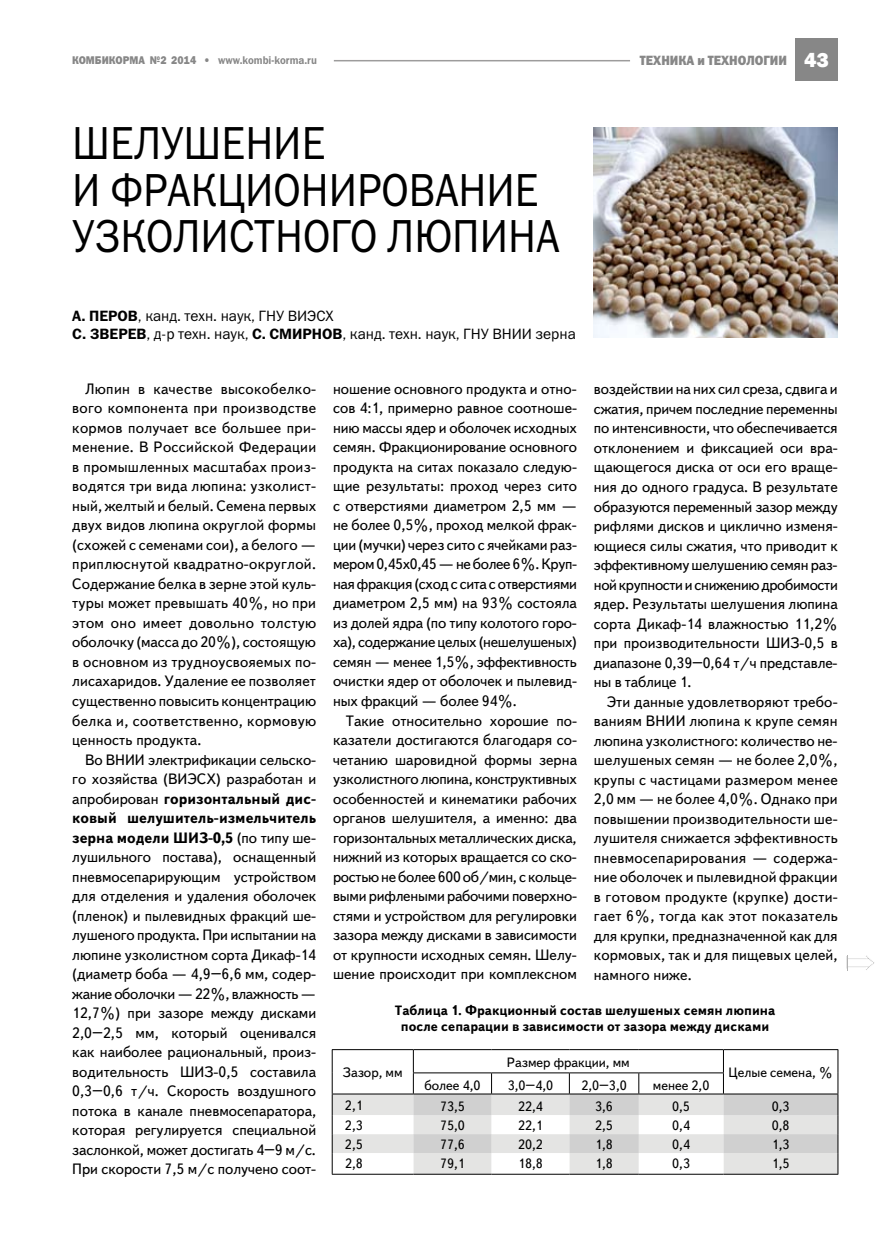
<style>
.page{position:relative;width:893px;height:1234px;background:#fff}
.page>*{position:absolute;margin:0;border:0;box-sizing:border-box;transform-origin:0 0}
.t1{font:46.5px/46.5px "Franklin Gothic Book C";color:#000;scale:.9 1}
.t2{font:15px/19.5px "Text Book C";color:#000;text-align:justify}
.t3{font:15px/18px "Franklin Gothic Book C";color:#000}
.t4{font:13.5px "Text Book C";color:#000}
.t5{font:700 13.5px/16.5px "Text Book C";color:#000;text-align:center}
.t6{font:13.5px "Franklin Gothic Heavy C";color:#878787;scale:.9 1}
.t7{font:11.25px "Franklin Gothic Demi C";color:#878787;scale:.9 1}
.t8{font:11.25px "Franklin Gothic Heavy C";color:#878787;scale:.9 1}
.s1{font-family:"Franklin Gothic Heavy C"}
.s2{font-family:"Franklin Gothic";font-weight:800;font-size:21px;color:#fff}
.s3{font-family:"Franklin Gothic Demi C"}
.s4{font-weight:700}
</style>
<div class="page">
<div style="left:795px;top:38px;width:43px;height:43px;background:#878787"></div>
<hr style="left:334px;top:60px;width:296px;height:1px;background:#9d9c9c">
<hr style="left:332px;top:1048px;width:81px;height:1px;background:#000">
<hr style="left:413px;top:1048px;width:79px;height:1px;background:#000">
<hr style="left:492px;top:1048px;width:77px;height:1px;background:#000">
<hr style="left:569px;top:1048px;width:70px;height:1px;background:#000">
<hr style="left:639px;top:1048px;width:84px;height:1px;background:#000">
<hr style="left:723px;top:1048px;width:115px;height:1px;background:#000">
<svg style="left:332px;top:1049px;width:507px;height:124px"></svg>
<hr style="left:332px;top:1173px;width:81px;height:1px;background:#000">
<hr style="left:413px;top:1173px;width:79px;height:1px;background:#000">
<hr style="left:492px;top:1173px;width:77px;height:1px;background:#000">
<hr style="left:569px;top:1173px;width:70px;height:1px;background:#000">
<hr style="left:639px;top:1173px;width:84px;height:1px;background:#000">
<hr style="left:723px;top:1173px;width:115px;height:1px;background:#000">
<img style="left:594px;top:127px;width:244px;height:211px">
<svg style="left:846px;top:955px;width:28px;height:15px"></svg>
<p class="t8" style="left:72px;top:54px;width:42px">КОМБИКО</p>
<p class="t7" style="left:123px;top:54px;width:217px"><span class="s1">РМА №2 2014 •</span> www.kombi-korma.ru</p>
<p class="t6" style="left:640px;top:53px;width:211px">Техника и технологии <span class="s2">43</span></p>
<h1 class="t1" style="left:72px;top:119px;width:543px">ШЕЛУШЕНИЕ<br>И ФРАКЦИОНИРОВАНИЕ<br>УЗКОЛИСТНОГО ЛЮПИНА</h1>
<p class="t3" style="left:72px;top:306px;width:505px"><span class="s3">А. ПЕРОВ</span>, канд. техн. наук, ГНУ ВИЭСХ<br><span class="s3">С. ЗВЕРЕВ</span>, д-р техн. наук, <span class="s3">С. СМИРНОВ</span>, канд. техн. наук, ГНУ ВНИИ зерна</p>
<p class="t2" style="left:72px;top:379px;width:245px;text-indent:13px">Люпин в качестве высокобелко&shy;вого компонента при производстве кормов получает все большее при&shy;менение. В Российской Федерации в промышленных масштабах произ&shy;водятся три вида люпина: узколист&shy;ный, желтый и белый. Семена первых двух видов люпина округлой формы (схожей с семенами сои), а белого — приплюснутой квадратно-округлой.<br>Содержание белка в зерне этой куль&shy;туры может превышать 40%, но при этом оно имеет довольно толстую оболочку (масса до 20%), состоящую в основном из трудноусвояемых по&shy;лисахаридов. Удаление ее позволяет существенно повысить концентрацию белка и, соответственно, кормовую ценность продукта.</p>
<p class="t2" style="left:72px;top:749px;width:245px;text-indent:13px">Во ВНИИ электрификации сельско&shy;го хозяйства (ВИЭСХ) разработан и апробирован <span class="s4">горизонтальный дис&shy;ковый шелушитель-измельчитель зерна модели ШИЗ-0,5</span> (по типу ше&shy;лушильного постава), оснащенный пневмосепарирующим устройством для отделения и удаления оболочек (пленок) и пылевидных фракций ше&shy;лушеного продукта. При испытании на люпине узколистном сорта Дикаф-14 (диаметр боба — 4,9–6,6 мм, содер&shy;жание оболочки — 22%, влажность — 12,7%) при зазоре между дисками 2,0–2,5 мм, который оценивался как наиболее рациональный, произ&shy;водительность ШИЗ-0,5 составила 0,3–0,6 т/ч. Скорость воздушного потока в канале пневмосепаратора, которая регулируется специальной заслонкой, может достигать 4–9 м/с.<br>При скорости 7,5 м/с получено соот-</p>
<p class="t2" style="left:594px;top:380px;width:245px">воздействии на них сил среза, сдвига и сжатия, причем последние переменны по интенсивности, что обеспечивается отклонением и фиксацией оси вра&shy;щающегося диска от оси его враще&shy;ния до одного градуса. В результате образуются переменный зазор между рифлями дисков и циклично изменя&shy;ющиеся силы сжатия, что приводит к эффективному шелушению семян раз&shy;ной крупности и снижению дробимости ядер. Результаты шелушения люпина сорта Дикаф-14 влажностью 11,2% при производительности ШИЗ-0,5 в диапазоне 0,39–0,64 т/ч представле&shy;ны в таблице 1.</p>
<p class="t2" style="left:594px;top:692px;width:245px;text-indent:13px">Эти данные удовлетворяют требо&shy;ваниям ВНИИ люпина к крупе семян люпина узколистного: количество не&shy;шелушеных семян — не более 2,0%, крупы с частицами размером менее 2,0 мм — не более 4,0%. Однако при повышении производительности ше&shy;лушителя снижается эффективность пневмосепарирования — содержа&shy;ние оболочек и пылевидной фракции в готовом продукте (крупке) дости&shy;гает 6%, тогда как этот показатель для крупки, предназначенной как для кормовых, так и для пищевых целей, намного ниже.</p>
<p class="t2" style="left:333px;top:379px;width:245px">ношение основного продукта и отно&shy;сов 4:1, примерно равное соотноше&shy;нию массы ядер и оболочек исходных семян. Фракционирование основного продукта на ситах показало следую&shy;щие результаты: проход через сито с отверстиями диаметром 2,5 мм — не более 0,5%, проход мелкой фрак&shy;ции (мучки) через сито с ячейками раз&shy;мером 0,45х0,45 — не более 6%. Круп&shy;ная фракция (сход с сита с отверстиями диаметром 2,5 мм) на 93% состояла из долей ядра (по типу колотого горо&shy;ха), содержание целых (нешелушеных) семян — менее 1,5%, эффективность очистки ядер от оболочек и пылевид&shy;ных фракций — более 94%.</p>
<p class="t2" style="left:333px;top:710px;width:245px;text-indent:13px">Такие относительно хорошие по&shy;казатели достигаются благодаря со&shy;четанию шаровидной формы зерна узколистного люпина, конструктивных особенностей и кинематики рабочих органов шелушителя, а именно: два горизонтальных металлических диска, нижний из которых вращается со ско&shy;ростью не более 600 об/мин, с кольце&shy;выми рифлеными рабочими поверхно&shy;стями и устройством для регулировки зазора между дисками в зависимости от крупности исходных семян. Шелу&shy;шение происходит при комплексном</p>
<p class="t5" style="left:395px;top:1001px;width:382px">Таблица 1. Фракционный состав шелушеных семян люпина после сепарации в зависимости от зазора между дисками</p>
<p class="t4" style="left:343px;top:1064px;width:61px">Зазор, мм</p>
<p class="t4" style="left:507px;top:1054px;width:124px">Размер фракции, мм</p>
<p class="t4" style="left:728px;top:1064px;width:106px">Целые семена, %</p>
<p class="t4" style="left:424px;top:1077px;width:58px">более 4,0</p>
<p class="t4" style="left:508px;top:1077px;width:47px">3,0–4,0</p>
<p class="t4" style="left:581px;top:1077px;width:47px">2,0–3,0</p>
<p class="t4" style="left:653px;top:1077px;width:58px">менее 2,0</p>
<p class="t4" style="left:345px;top:1097px;width:19px">2,1</p>
<p class="t4" style="left:440px;top:1098px;width:26px">73,5</p>
<p class="t4" style="left:518px;top:1098px;width:26px">22,4</p>
<p class="t4" style="left:595px;top:1098px;width:19px">3,6</p>
<p class="t4" style="left:672px;top:1098px;width:19px">0,5</p>
<p class="t4" style="left:772px;top:1098px;width:19px">0,3</p>
<p class="t4" style="left:345px;top:1117px;width:19px">2,3</p>
<p class="t4" style="left:440px;top:1117px;width:26px">75,0</p>
<p class="t4" style="left:518px;top:1117px;width:26px">22,1</p>
<p class="t4" style="left:595px;top:1117px;width:19px">2,5</p>
<p class="t4" style="left:672px;top:1117px;width:19px">0,4</p>
<p class="t4" style="left:772px;top:1117px;width:19px">0,8</p>
<p class="t4" style="left:345px;top:1136px;width:19px">2,5</p>
<p class="t4" style="left:440px;top:1136px;width:26px">77,6</p>
<p class="t4" style="left:518px;top:1136px;width:26px">20,2</p>
<p class="t4" style="left:595px;top:1136px;width:19px">1,8</p>
<p class="t4" style="left:672px;top:1136px;width:19px">0,4</p>
<p class="t4" style="left:772px;top:1136px;width:19px">1,3</p>
<p class="t4" style="left:345px;top:1155px;width:19px">2,8</p>
<p class="t4" style="left:440px;top:1155px;width:26px">79,1</p>
<p class="t4" style="left:518px;top:1155px;width:26px">18,8</p>
<p class="t4" style="left:595px;top:1155px;width:19px">1,8</p>
<p class="t4" style="left:672px;top:1155px;width:19px">0,3</p>
<p class="t4" style="left:772px;top:1155px;width:19px">1,5</p>
</div>
